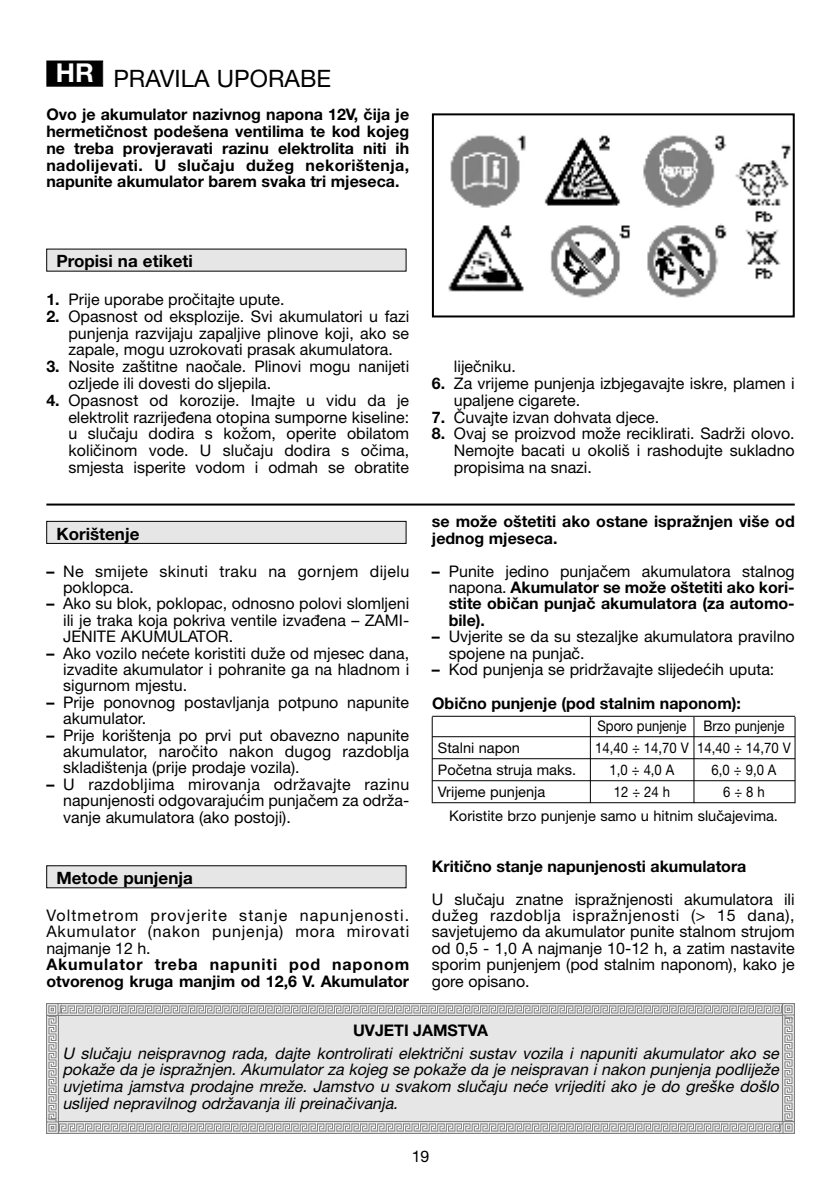
<style>
.page{position:relative;width:838px;height:1190px;background:#fff}
.page>*{position:absolute;margin:0;border:0;box-sizing:border-box;transform-origin:0 0}
.t1{font:700 26px "Helvetica Neue";color:#fff}
.t2{font:24px "Helvetica Neue East A";color:#000}
.t3{font:700 17px "Helvetica Neue East A";color:#000}
.t4{font:16px/16.4px "Helvetica Neue East A";color:#000;text-align:justify}
.t5{font:700 16px/16.8px "Helvetica Neue East A";color:#000;text-align:justify}
.t6{font:italic 16px/16.8px "Helvetica Neue East A";color:#000;text-align:justify}
.t7{font:700 16px/16.4px "Helvetica Neue East A";letter-spacing:.02em;color:#000}
.t8{font:16px/16.4px "Helvetica Neue East A";letter-spacing:.02em;color:#000}
.t9{font:16px "Helvetica Neue";color:#000}
.t10{font:14.6px/24.4px "Helvetica Neue East A";color:#000;scale:.9 1}
.t11{font:14.6px "Helvetica Neue East A";color:#000}
.s1{font-weight:700}
.s2{font-weight:400}
</style>
<div class="page">
<div style="left:47px;top:249px;width:359px;height:22px;background:#e6e6e6"></div>
<div style="left:47px;top:61px;width:55px;height:25px;background:#000"></div>
<div style="left:46px;top:61px;width:57px;height:26px;border:1px solid #000"></div>
<div style="left:47px;top:866px;width:359px;height:22px;background:#e6e6e6"></div>
<div style="left:47px;top:522px;width:359px;height:21px;background:#e6e6e6"></div>
<div style="left:46px;top:521px;width:360px;height:23px;border:1px solid #000"></div>
<div style="left:58px;top:1015px;width:725px;height:107px;background:#e6e6e6"></div>
<img style="left:46px;top:1004px;width:737px;height:12px">
<img style="left:783px;top:1004px;width:12px;height:118px">
<img style="left:58px;top:1122px;width:737px;height:12px">
<img style="left:46px;top:1016px;width:12px;height:118px">
<hr style="left:46px;top:504px;width:749px;height:2px;background:#000">
<hr style="left:432px;top:716px;width:363px;height:1px;background:#000">
<hr style="left:432px;top:736px;width:363px;height:1px;background:#000">
<hr style="left:432px;top:758px;width:363px;height:1px;background:#000">
<hr style="left:432px;top:780px;width:363px;height:1px;background:#000">
<hr style="left:432px;top:802px;width:363px;height:1px;background:#000">
<hr style="left:432px;top:717px;width:1px;height:86px;background:#000">
<hr style="left:795px;top:717px;width:1px;height:86px;background:#000">
<hr style="left:694px;top:717px;width:1px;height:86px;background:#000">
<hr style="left:590px;top:717px;width:1px;height:86px;background:#000">
<img style="left:448px;top:135px;width:343px;height:163px">
<div style="left:432px;top:113px;width:363px;height:204px;border:2px solid #000"></div>
<h1 class="t1" style="left:56px;top:62px;width:40px">HR</h1>
<h2 class="t2" style="left:113px;top:65px;width:219px">PRAVILA UPORABE</h2>
<p class="t5" style="left:46px;top:107px;width:364px">Ovo je akumulator nazivnog napona 12V, čija je hermetičnost podešena ventilima te kod kojeg ne treba provjeravati razinu elektrolita niti ih nadolijevati. U slučaju dužeg nekorištenja, napunite akumulator barem svaka tri mjeseca.</p>
<p class="t3" style="left:56px;top:252px;width:138px">Propisi na etiketi</p>
<p class="t4" style="left:46px;top:292px;width:240px"><span class="s1">1.</span> Prije uporabe pročitajte upute.</p>
<p class="t4" style="left:68px;top:308px;width:342px;text-indent:-22px"><span class="s1">2.</span> Opasnost od eksplozije. Svi akumulatori u fazi punjenja razvijaju zapaljive plinove koji, ako se zapale, mogu uzrokovati prasak akumulatora.</p>
<p class="t4" style="left:68px;top:359px;width:342px;text-indent:-22px"><span class="s1">3.</span> Nosite zaštitne naočale. Plinovi mogu nanijeti ozljede ili dovesti do sljepila.</p>
<p class="t4" style="left:68px;top:392px;width:342px;text-indent:-22px"><span class="s1">4.</span> Opasnost od korozije. Imajte u vidu da je elektrolit razrijeđena otopina sumporne kiseline: u slučaju dodira s kožom, operite obilatom količinom vode. U slučaju dodira s očima, smjesta isperite vodom i odmah se obratite</p>
<p class="t4" style="left:454px;top:359px;width:63px">liječniku.</p>
<p class="t4" style="left:454px;top:376px;width:342px;text-indent:-22px"><span class="s1">6.</span> Za vrijeme punjenja izbjegavajte iskre, plamen i upaljene cigarete.</p>
<p class="t4" style="left:432px;top:409px;width:229px"><span class="s1">7.</span> Čuvajte izvan dohvata djece.</p>
<p class="t4" style="left:454px;top:426px;width:342px;text-indent:-22px"><span class="s1">8.</span> Ovaj se proizvod može reciklirati. Sadrži olovo.<br>Nemojte bacati u okoliš i rashodujte sukladno propisima na snazi.</p>
<p class="t3" style="left:56px;top:524px;width:85px">Korištenje</p>
<p class="t5" style="left:432px;top:514px;width:364px">se može oštetiti ako ostane ispražnjen više od jednog mjeseca.</p>
<p class="t5" style="left:449px;top:563px;width:348px;text-indent:-17px">– <span class="s2">Punite jedino punjačem akumulatora stalnog napona.</span> Akumulator se može oštetiti ako kori&shy;stite običan punjač akumulatora (za automo&shy;bile).</p>
<p class="t4" style="left:449px;top:629px;width:348px;text-indent:-17px"><span class="s1">–</span> Uvjerite se da su stezaljke akumulatora pravilno spojene na punjač.</p>
<p class="t4" style="left:432px;top:662px;width:344px"><span class="s1">–</span> Kod punjenja se pridržavajte slijedećih uputa:</p>
<p class="t8" style="left:63px;top:563px;width:348px;text-indent:-17px"><span class="s1">–</span> Ne smijete skinuti traku na gornjem dijelu poklopca.</p>
<p class="t4" style="left:63px;top:596px;width:348px;text-indent:-17px"><span class="s1">–</span> Ako su blok, poklopac, odnosno polovi slomljeni ili je traka koja pokriva ventile izvađena – ZAMI-JENITE AKUMULATOR.</p>
<p class="t4" style="left:63px;top:645px;width:348px;text-indent:-17px"><span class="s1">–</span> Ako vozilo nećete koristiti duže od mjesec dana, izvadite akumulator i pohranite ga na hladnom i sigurnom mjestu.</p>
<p class="t4" style="left:63px;top:694px;width:348px;text-indent:-17px"><span class="s1">–</span> Prije ponovnog postavljanja potpuno napunite akumulator.</p>
<p class="t4" style="left:63px;top:727px;width:348px;text-indent:-17px"><span class="s1">–</span> Prije korištenja po prvi put obavezno napunite akumulator, naročito nakon dugog razdoblja skladištenja (prije prodaje vozila).</p>
<p class="t4" style="left:63px;top:776px;width:348px;text-indent:-17px"><span class="s1">–</span> U razdobljima mirovanja održavajte razinu napunjenosti odgovarajućim punjačem za održa&shy;vanje akumulatora (ako postoji).</p>
<p class="t5" style="left:432px;top:695px;width:310px">Obično punjenje (pod stalnim naponom):</p>
<p class="t10" style="left:597px;top:714px;width:209px">Sporo punjenje Brzo punjenje</p>
<p class="t11" style="left:438px;top:739px;width:84px">Stalni napon</p>
<p class="t10" style="left:595px;top:736px;width:219px">14,40 ÷ 14,70 V 14,40 ÷ 14,70 V</p>
<p class="t11" style="left:438px;top:761px;width:140px">Početna struja maks.</p>
<p class="t10" style="left:610px;top:758px;width:74px">1,0 ÷ 4,0 A</p>
<p class="t10" style="left:712px;top:758px;width:74px">6,0 ÷ 9,0 A</p>
<p class="t11" style="left:438px;top:783px;width:109px">Vrijeme punjenja</p>
<p class="t10" style="left:614px;top:780px;width:64px">12 ÷ 24 h</p>
<p class="t10" style="left:449px;top:780px;width:367px;text-indent:274px">6 ÷ 8 h<br>Koristite brzo punjenje samo u hitnim slučajevima.</p>
<p class="t5" style="left:432px;top:858px;width:316px">Kritično stanje napunjenosti akumulatora</p>
<p class="t4" style="left:432px;top:891px;width:364px">U slučaju znatne ispražnjenosti akumulatora ili dužeg razdoblja ispražnjenosti (&gt; 15 dana), savjetujemo da akumulator punite stalnom strujom od 0,5 - 1,0 A najmanje 10-12 h, a zatim nastavite sporim punjenjem (pod stalnim naponom), kako je gore opisano.</p>
<p class="t5" style="left:353px;top:1023px;width:136px">UVJETI JAMSTVA</p>
<p class="t6" style="left:62px;top:1045px;width:718px">U slučaju neispravnog rada, dajte kontrolirati električni sustav vozila i napuniti akumulator ako se pokaže da je ispražnjen. Akumulator za kojeg se pokaže da je neispravan i nakon punjenja podliježe uvjetima jamstva prodajne mreže. Jamstvo u svakom slučaju neće vrijediti ako je do greške došlo uslijed nepravilnog održavanja ili preinačivanja.</p>
<p class="t3" style="left:56px;top:869px;width:138px">Metode punjenja</p>
<p class="t4" style="left:46px;top:908px;width:364px">Voltmetrom provjerite stanje napunjenosti.<br>Akumulator (nakon punjenja) mora mirovati najmanje 12 h.</p>
<p class="t7" style="left:46px;top:957px;width:364px">Akumulator treba napuniti pod naponom otvorenog kruga manjim od 12,6 V. Akumulator</p>
<p class="t9" style="left:412px;top:1150px;width:19px">19</p>
</div>
